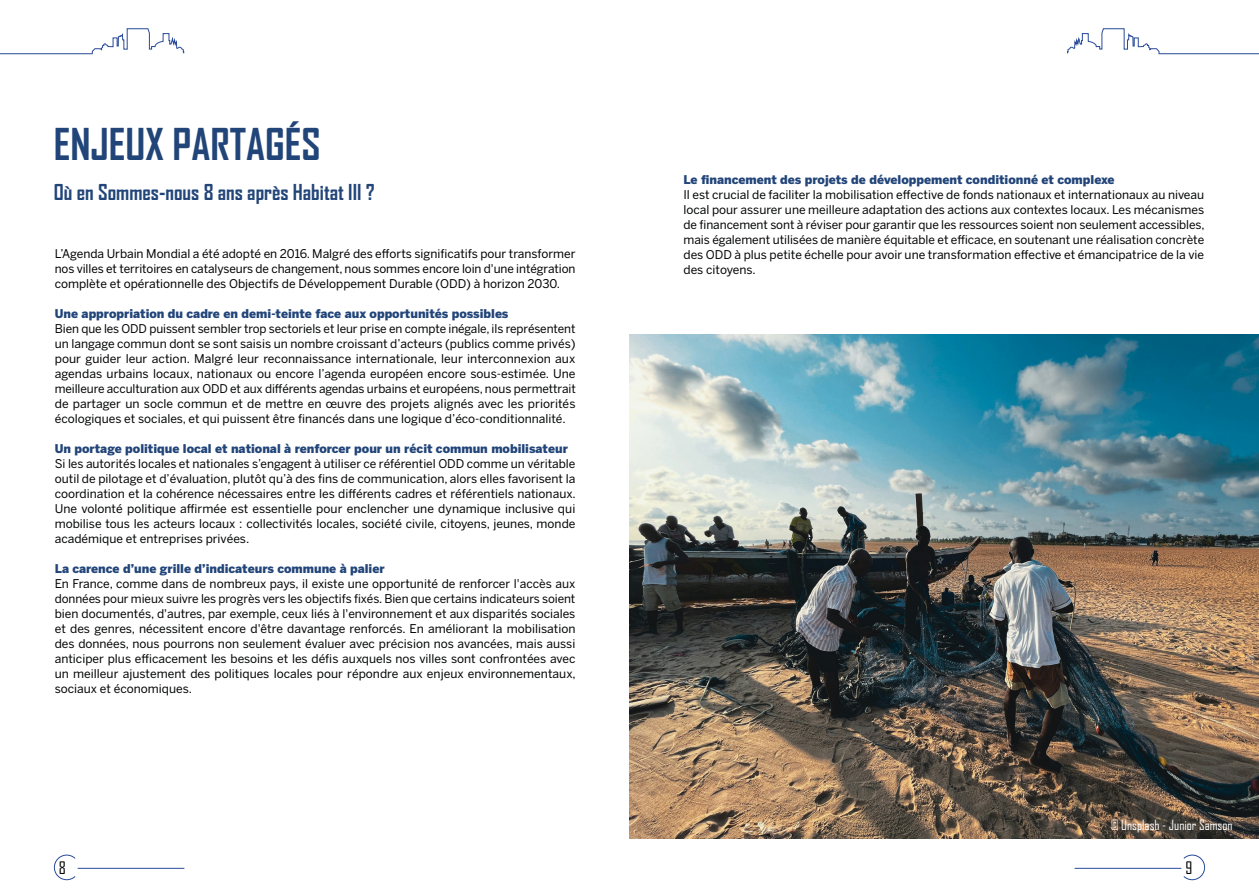
<style>
.page{position:relative;width:1259px;height:893px;background:#fff}
.page>*{position:absolute;margin:0;border:0;box-sizing:border-box;transform-origin:0 0}
.t1{font:700 42px "Agency FB";color:#214579}
.t2{font:700 21px "Agency FB";color:#224579}
.t3{font:16.5px "Agency FB";color:#000}
.t4{font:13.5px "Agency FB";color:#fff}
.t5{font:12px/15px "Benton Sans";color:#020304;text-align:justify}
.t6{font:900 12px "Benton Sans";color:#224579}
.t7{font:12px/15px "Benton Sans";color:#000;text-align:justify}
</style>
<div class="page">
<img style="left:629px;top:335px;width:630px;height:504px">
<hr style="left:0;top:53px;width:92px;height:1px;background:#284a9a">
<svg style="left:92px;top:28px;width:92px;height:26px"></svg>
<svg style="left:54px;top:854px;width:22px;height:26px"></svg>
<hr style="left:78px;top:868px;width:106px;height:1px;background:#284a9a">
<svg style="left:1183px;top:854px;width:22px;height:26px"></svg>
<hr style="left:1074px;top:868px;width:107px;height:1px;background:#284a9a">
<hr style="left:1159px;top:53px;width:100px;height:1px;background:#284a9a">
<svg style="left:1067px;top:28px;width:92px;height:26px"></svg>
<h1 class="t1" style="left:54px;top:118px;width:268px">ENJEUX PARTAGÉS</h1>
<h2 class="t2" style="left:54px;top:179px;width:322px">Où en Sommes-nous 8 ans après Habitat III ?</h2>
<p class="t7" style="left:55px;top:246px;width:522px">L’Agenda Urbain Mondial a été adopté en 2016. Malgré des efforts significatifs pour transformer nos villes et territoires en catalyseurs de changement, nous sommes encore loin d'une intégration complète et opérationnelle des Objectifs de Développement Durable (ODD) à horizon 2030.</p>
<p class="t6" style="left:55px;top:306px;width:455px">Une appropriation du cadre en demi-teinte face aux opportunités possibles</p>
<p class="t5" style="left:55px;top:321px;width:522px">Bien que les ODD puissent sembler trop sectoriels et leur prise en compte inégale, ils représentent un langage commun dont se sont saisis un nombre croissant d’acteurs (publics comme privés) pour guider leur action. Malgré leur reconnaissance internationale, leur interconnexion aux agendas urbains locaux, nationaux ou encore l’agenda européen encore sous-estimée. Une meilleure acculturation aux ODD et aux différents agendas urbains et européens, nous permettrait de partager un socle commun et de mettre en œuvre des projets alignés avec les priorités écologiques et sociales, et qui puissent être financés dans une logique d’éco-conditionnalité.</p>
<p class="t6" style="left:55px;top:441px;width:514px">Un portage politique local et national à renforcer pour un récit commun mobilisateur</p>
<p class="t5" style="left:55px;top:456px;width:522px">Si les autorités locales et nationales s’engagent à utiliser ce référentiel ODD comme un véritable outil de pilotage et d’évaluation, plutôt qu’à des fins de communication, alors elles favorisent la coordination et la cohérence nécessaires entre les différents cadres et référentiels nationaux.<br>Une volonté politique affirmée est essentielle pour enclencher une dynamique inclusive qui mobilise tous les acteurs locaux : collectivités locales, société civile, citoyens, jeunes, monde académique et entreprises privées.</p>
<p class="t6" style="left:55px;top:561px;width:331px">La carence d’une grille d’indicateurs commune à palier</p>
<p class="t5" style="left:55px;top:576px;width:522px">En France, comme dans de nombreux pays, il existe une opportunité de renforcer l'accès aux données pour mieux suivre les progrès vers les objectifs fixés. Bien que certains indicateurs soient bien documentés, d'autres, par exemple, ceux liés à l'environnement et aux disparités sociales et des genres, nécessitent encore d'être davantage renforcés. En améliorant la mobilisation des données, nous pourrons non seulement évaluer avec précision nos avancées, mais aussi anticiper plus efficacement les besoins et les défis auxquels nos villes sont confrontées avec un meilleur ajustement des politiques locales pour répondre aux enjeux environnementaux, sociaux et économiques.</p>
<p class="t6" style="left:683px;top:172px;width:432px">Le financement des projets de développement conditionné et complexe</p>
<p class="t5" style="left:683px;top:187px;width:522px">Il est crucial de faciliter la mobilisation effective de fonds nationaux et internationaux au niveau local pour assurer une meilleure adaptation des actions aux contextes locaux. Les mécanismes de financement sont à réviser pour garantir que les ressources soient non seulement accessibles, mais également utilisées de manière équitable et efficace, en soutenant une réalisation concrète des ODD à plus petite échelle pour avoir une transformation effective et émancipatrice de la vie des citoyens.</p>
<p class="t4" style="left:1111px;top:817px;width:123px">© Unsplash - Junior Samson</p>
<h3 class="t3" style="left:59px;top:857px;width:9px">8</h3>
<h3 class="t3" style="left:1185px;top:857px;width:8px">9</h3>
</div>
